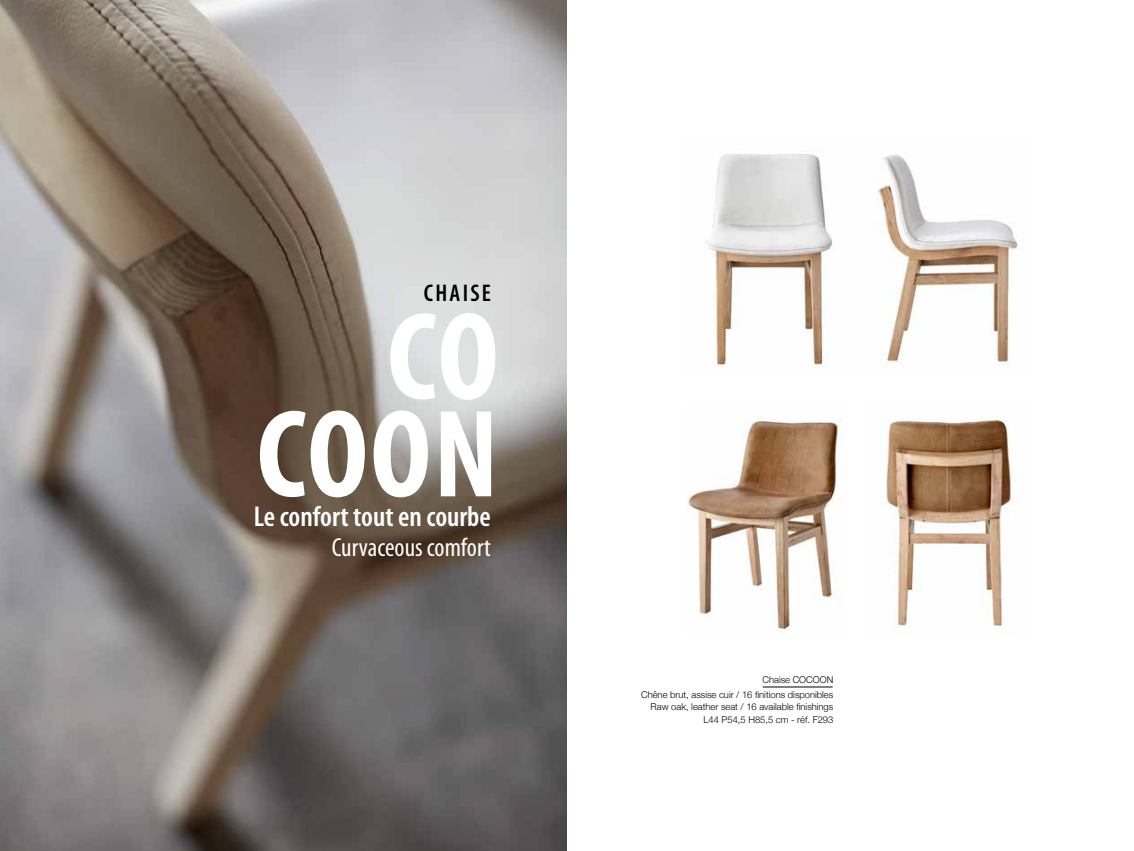
<style>
.page{position:relative;width:1134px;height:851px;background:#fff}
.page>*{position:absolute;margin:0;border:0;box-sizing:border-box;transform-origin:0 0}
.t1{font:700 condensed 125.75px/97.5px "Myriad Pro";letter-spacing:.015em;color:#fff;text-align:right}
.t2{font:600 condensed 28.75px "Myriad Pro";color:#fff}
.t3{font:condensed 26.25px "Myriad Pro";color:#fff}
.t4{font:600 condensed 24.25px "Myriad Pro";letter-spacing:.095em;color:#000}
.t5{font:300 9.38px/15px "Helvetica Neue";color:#000;text-align:right}
</style>
<div class="page">
<img style="left:0;top:0;width:567px;height:850px">
<img style="left:705px;top:154px;width:128px;height:212px">
<img style="left:877px;top:154px;width:141px;height:212px">
<img style="left:886px;top:419px;width:134px;height:216px">
<img style="left:688px;top:418px;width:154px;height:216px">
<hr style="left:763px;top:686px;width:70px;height:1px;background:#000">
<h3 class="t4" style="left:424px;top:280px;width:69px">CHAISE</h3>
<h1 class="t1" style="left:257px;top:310px;width:243px">CO<br>COON</h1>
<h2 class="t2" style="left:254px;top:500px;width:239px">Le confort tout en courbe</h2>
<h3 class="t3" style="left:332px;top:532px;width:160px">Curvaceous comfort</h3>
<p class="t5" style="left:641px;top:671px;width:194px">Chaise COCOON<br>Chêne brut, assise cuir / 16 finitions disponibles</p>
<p class="t5" style="left:651px;top:700px;width:184px;line-height:12.5px">Raw oak, leather seat / 16 available finishings<br>L44 P54,5 H85,5 cm - réf. F293</p>
</div>
